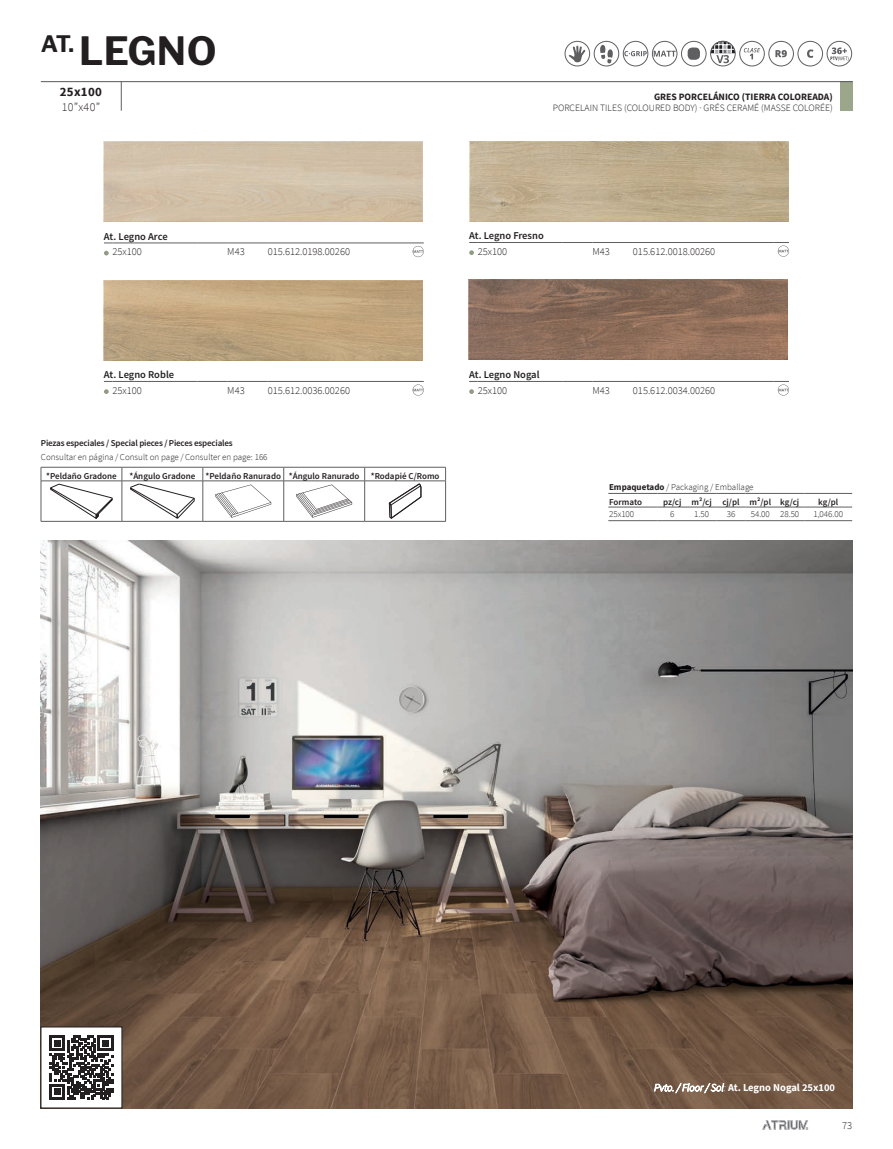
<style>
.page{position:relative;width:893px;height:1149px;background:#fff}
.page>*{position:absolute;margin:0;border:0;box-sizing:border-box;transform-origin:0 0}
.NOMBRE_SERIE{font:700 38.7px "Libre Franklin";letter-spacing:.01em;color:#231f20}
.FORMATOS{font:700 12.9px "Source Sans Pro";letter-spacing:.025em;color:#231f20}
.FORMATOS-2{font:300 12px "Source Sans Pro";color:#231f20}
.Tablas{font:300 10.5px "Source Sans Pro";color:#231f20}
.Tablas-2{font:600 10.5px "Source Sans Pro";letter-spacing:-.005em;color:#231f20}
.PIE_IMG{font:700 10.5px "Source Sans Pro";color:#fff}
.t1{font:300 9.6px "Source Sans Pro";color:#231f20}
.t2{font:700 9.6px "Source Sans Pro";color:#231f20}
.TABLA_PACK{font:600 9px "Source Sans Pro";color:#231f20}
.TABLA_PACK-2{font:300 9px "Source Sans Pro";color:#231f20}
.TABLA_PACK-3{font:600 9px "Source Sans Pro";letter-spacing:-.02em;color:#231f20}
.Tablas-3{font:300 9px "Source Sans Pro";color:#231f20}
.s1{font-weight:700}
.s2{font-weight:300;font-style:italic}
</style>
<div class="page">
<svg style="left:762px;top:1120px;width:46px;height:10px"></svg>
<div style="left:840px;top:81px;width:13px;height:30px;background:#9ca68a"></div>
<hr style="left:41px;top:81px;width:812px;height:1px;background:#57585a">
<img style="left:41px;top:540px;width:811px;height:567px">
<div style="left:41px;top:1026px;width:81px;height:81px;background:#fff"></div>
<svg style="left:50px;top:1035px;width:63px;height:63px"></svg>
<hr style="left:41px;top:467px;width:81px;height:1px;background:#5f5f62">
<svg style="left:41px;top:467px;width:1px;height:13px"></svg>
<hr style="left:122px;top:467px;width:81px;height:1px;background:#5f5f62">
<svg style="left:122px;top:467px;width:1px;height:13px"></svg>
<hr style="left:203px;top:467px;width:81px;height:1px;background:#5f5f62">
<svg style="left:203px;top:467px;width:1px;height:13px"></svg>
<hr style="left:284px;top:467px;width:81px;height:1px;background:#5f5f62">
<svg style="left:283px;top:467px;width:1px;height:13px"></svg>
<hr style="left:365px;top:467px;width:81px;height:1px;background:#5f5f62">
<svg style="left:364px;top:467px;width:1px;height:13px"></svg>
<svg style="left:445px;top:467px;width:1px;height:13px"></svg>
<hr style="left:41px;top:480px;width:81px;height:1px;background:#5f5f62">
<hr style="left:41px;top:481px;width:1px;height:40px;background:#5f5f62">
<hr style="left:122px;top:480px;width:81px;height:1px;background:#5f5f62">
<hr style="left:122px;top:481px;width:1px;height:40px;background:#5f5f62">
<hr style="left:203px;top:480px;width:81px;height:1px;background:#5f5f62">
<hr style="left:203px;top:481px;width:1px;height:40px;background:#5f5f62">
<hr style="left:284px;top:480px;width:81px;height:1px;background:#5f5f62">
<hr style="left:283px;top:481px;width:1px;height:40px;background:#5f5f62">
<hr style="left:365px;top:480px;width:81px;height:1px;background:#5f5f62">
<hr style="left:364px;top:481px;width:1px;height:40px;background:#5f5f62">
<hr style="left:445px;top:481px;width:1px;height:40px;background:#5f5f62">
<hr style="left:41px;top:521px;width:81px;height:1px;background:#5f5f62">
<hr style="left:122px;top:521px;width:81px;height:1px;background:#5f5f62">
<hr style="left:203px;top:521px;width:81px;height:1px;background:#5f5f62">
<hr style="left:284px;top:521px;width:81px;height:1px;background:#5f5f62">
<hr style="left:365px;top:521px;width:81px;height:1px;background:#5f5f62">
<svg style="left:50px;top:483px;width:63px;height:36px"></svg>
<svg style="left:130px;top:483px;width:65px;height:36px"></svg>
<svg style="left:215px;top:484px;width:56px;height:33px"></svg>
<svg style="left:296px;top:484px;width:56px;height:33px"></svg>
<svg style="left:389px;top:484px;width:32px;height:34px"></svg>
<hr style="left:608px;top:493px;width:50px;height:1px;background:#5f5f62">
<svg style="left:658px;top:493px;width:58px;height:1px"></svg>
<hr style="left:716px;top:493px;width:30px;height:1px;background:#5f5f62">
<svg style="left:746px;top:493px;width:58px;height:1px"></svg>
<hr style="left:804px;top:493px;width:48px;height:1px;background:#5f5f62">
<hr style="left:608px;top:506px;width:50px;height:1px;background:#5f5f62">
<svg style="left:658px;top:506px;width:58px;height:1px"></svg>
<hr style="left:716px;top:506px;width:30px;height:1px;background:#5f5f62">
<svg style="left:746px;top:506px;width:58px;height:1px"></svg>
<hr style="left:804px;top:506px;width:48px;height:1px;background:#5f5f62">
<hr style="left:608px;top:520px;width:50px;height:1px;background:#5f5f62">
<svg style="left:658px;top:520px;width:58px;height:1px"></svg>
<hr style="left:716px;top:520px;width:30px;height:1px;background:#5f5f62">
<svg style="left:746px;top:520px;width:58px;height:1px"></svg>
<hr style="left:804px;top:520px;width:48px;height:1px;background:#5f5f62">
<svg style="left:565px;top:41px;width:287px;height:25px"></svg>
<svg style="left:121px;top:81px;width:1px;height:30px"></svg>
<hr style="left:112px;top:242px;width:86px;height:1px;background:#5f5f62">
<svg style="left:198px;top:242px;width:29px;height:1px"></svg>
<hr style="left:227px;top:242px;width:41px;height:1px;background:#5f5f62">
<hr style="left:268px;top:242px;width:140px;height:1px;background:#5f5f62">
<svg style="left:104px;top:251px;width:5px;height:4px"></svg>
<svg style="left:408px;top:242px;width:16px;height:15px"></svg>
<img style="left:104px;top:280px;width:319px;height:80px">
<img style="left:469px;top:141px;width:319px;height:80px">
<img style="left:469px;top:280px;width:319px;height:79px">
<hr style="left:478px;top:242px;width:85px;height:1px;background:#5f5f62">
<svg style="left:563px;top:242px;width:29px;height:1px"></svg>
<hr style="left:592px;top:242px;width:41px;height:1px;background:#5f5f62">
<hr style="left:633px;top:242px;width:140px;height:1px;background:#5f5f62">
<svg style="left:469px;top:250px;width:5px;height:5px"></svg>
<svg style="left:773px;top:242px;width:16px;height:14px"></svg>
<hr style="left:112px;top:381px;width:86px;height:1px;background:#5f5f62">
<svg style="left:198px;top:381px;width:29px;height:1px"></svg>
<hr style="left:227px;top:381px;width:41px;height:1px;background:#5f5f62">
<hr style="left:268px;top:381px;width:140px;height:1px;background:#5f5f62">
<svg style="left:104px;top:389px;width:5px;height:5px"></svg>
<svg style="left:408px;top:381px;width:16px;height:14px"></svg>
<hr style="left:478px;top:381px;width:85px;height:1px;background:#5f5f62">
<svg style="left:563px;top:381px;width:29px;height:1px"></svg>
<hr style="left:592px;top:381px;width:41px;height:1px;background:#5f5f62">
<hr style="left:633px;top:381px;width:140px;height:1px;background:#5f5f62">
<svg style="left:469px;top:389px;width:5px;height:5px"></svg>
<svg style="left:773px;top:381px;width:16px;height:14px"></svg>
<p class="NOMBRE_SERIE" style="left:41px;top:28px;width:177px"><sup>AT.</sup> LEGNO</p>
<p class="FORMATOS" style="left:60px;top:83px;width:44px">25x100</p>
<p class="FORMATOS-2" style="left:62px;top:99px;width:40px">10”x40”</p>
<p class="t2" style="left:654px;top:91px;width:180px">GRES PORCELÁNICO (TIERRA COLOREADA)</p>
<p class="t1" style="left:553px;top:102px;width:282px">PORCELAIN TILES (COLOURED BODY) · GRÉS CERAMÉ (MASSE COLORÉE)</p>
<p class="Tablas-2" style="left:104px;top:229px;width:65px">At. Legno Arce</p>
<p class="Tablas" style="left:112px;top:245px;width:31px">25x100</p>
<p class="Tablas" style="left:227px;top:245px;width:19px">M43</p>
<p class="Tablas" style="left:268px;top:245px;width:84px">015.612.0198.00260</p>
<p class="Tablas-2" style="left:469px;top:229px;width:76px">At. Legno Fresno</p>
<p class="Tablas" style="left:478px;top:245px;width:31px">25x100</p>
<p class="Tablas" style="left:592px;top:245px;width:19px">M43</p>
<p class="Tablas" style="left:633px;top:245px;width:84px">015.612.0018.00260</p>
<p class="Tablas-2" style="left:104px;top:368px;width:72px">At. Legno Roble</p>
<p class="Tablas" style="left:112px;top:384px;width:31px">25x100</p>
<p class="Tablas" style="left:227px;top:384px;width:19px">M43</p>
<p class="Tablas" style="left:268px;top:384px;width:84px">015.612.0036.00260</p>
<p class="TABLA_PACK-3" style="left:41px;top:437px;width:193px">Piezas especiales / Special pieces / Pieces especiales</p>
<p class="TABLA_PACK-2" style="left:41px;top:451px;width:228px">Consultar en página / Consult on page / Consulter en page: 166</p>
<p class="TABLA_PACK" style="left:46px;top:470px;width:72px">*Peldaño Gradone</p>
<p class="TABLA_PACK" style="left:129px;top:470px;width:67px">*Ángulo Gradone</p>
<p class="TABLA_PACK" style="left:206px;top:470px;width:77px">*Peldaño Ranurado</p>
<p class="TABLA_PACK" style="left:289px;top:470px;width:72px">*Ángulo Ranurado</p>
<p class="TABLA_PACK" style="left:371px;top:470px;width:70px">*Rodapié C/Romo</p>
<p class="Tablas-2" style="left:469px;top:368px;width:72px">At. Legno Nogal</p>
<p class="Tablas" style="left:478px;top:384px;width:31px">25x100</p>
<p class="Tablas" style="left:592px;top:384px;width:19px">M43</p>
<p class="Tablas" style="left:633px;top:384px;width:84px">015.612.0034.00260</p>
<p class="TABLA_PACK-2" style="left:609px;top:481px;width:146px"><span class="s1">Empaquetado</span> / Packaging / Emballage</p>
<p class="TABLA_PACK" style="left:609px;top:496px;width:35px">Formato</p>
<p class="TABLA_PACK" style="left:663px;top:496px;width:20px">pz/cj</p>
<p class="TABLA_PACK" style="left:691px;top:496px;width:22px">m²/cj</p>
<p class="TABLA_PACK" style="left:722px;top:496px;width:19px">cj/pl</p>
<p class="TABLA_PACK" style="left:750px;top:496px;width:23px">m²/pl</p>
<p class="TABLA_PACK" style="left:780px;top:496px;width:21px">kg/cj</p>
<p class="TABLA_PACK" style="left:818px;top:496px;width:22px">kg/pl</p>
<p class="Tablas-3" style="left:609px;top:508px;width:27px">25x100</p>
<p class="TABLA_PACK-2" style="left:670px;top:508px;width:6px">6</p>
<p class="TABLA_PACK-2" style="left:694px;top:508px;width:16px">1.50</p>
<p class="TABLA_PACK-2" style="left:727px;top:508px;width:10px">36</p>
<p class="TABLA_PACK-2" style="left:751px;top:508px;width:21px">54.00</p>
<p class="TABLA_PACK-2" style="left:780px;top:508px;width:21px">28.50</p>
<p class="TABLA_PACK-2" style="left:813px;top:508px;width:31px">1,046.00</p>
<p class="PIE_IMG" style="left:654px;top:1080px;width:183px"><span class="s2">Pvto. / Floor / Sol:</span> At. Legno Nogal 25x100</p>
<p class="Tablas" style="left:842px;top:1119px;width:12px">73</p>
</div>
